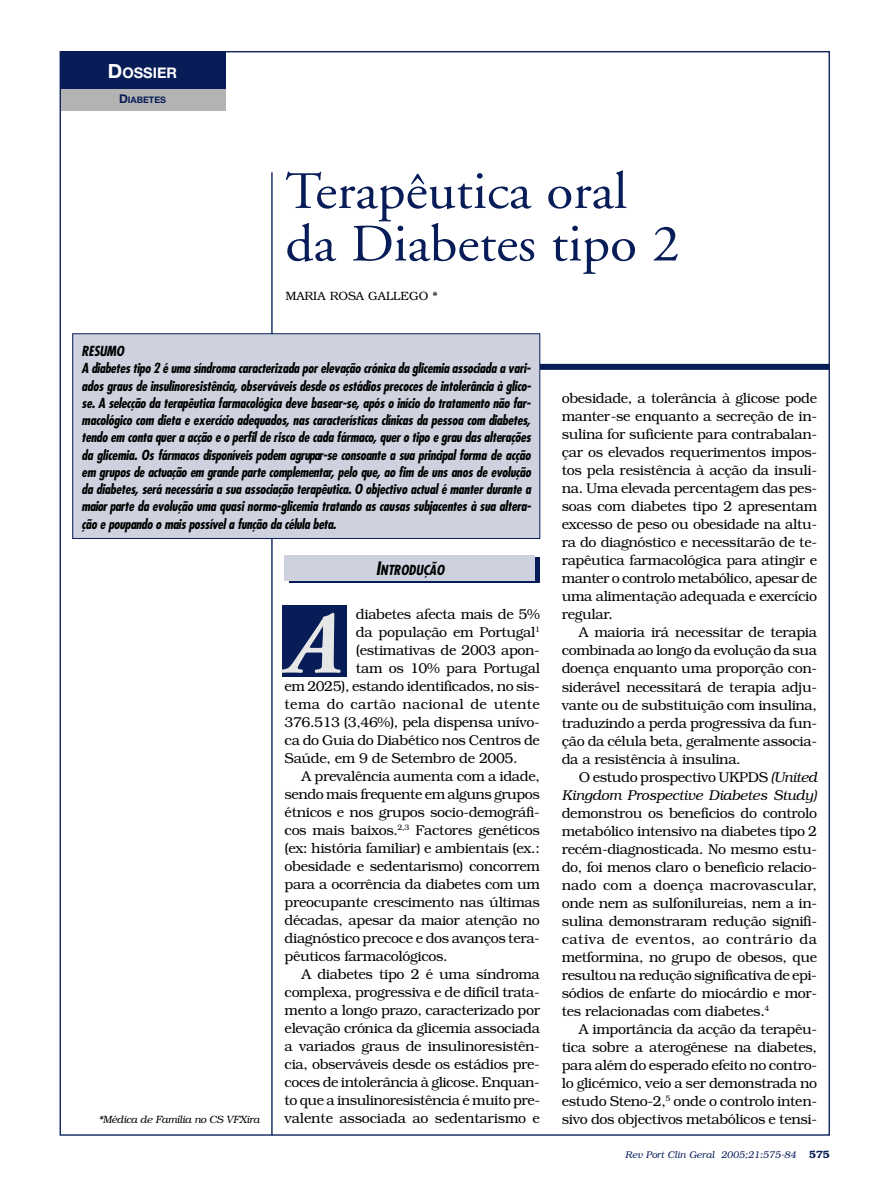
<style>
.page{position:relative;width:881px;height:1191px;background:#fff}
.page>*{position:absolute;margin:0;border:0;box-sizing:border-box;transform-origin:0 0}
.t1{font:italic 700 88.35px "Adobe Garamond";color:#e6e6e6}
.t2{font:52.5px/52.5px "Adobe Garamond";color:#081d58;scale:1.05 1}
.t3{font:700 14.7px "Helvetica Neue";color:#fff}
.t4{font:300 14.25px/18px "Bookman";letter-spacing:-.025em;color:#000;text-align:justify}
.t5{font:italic 300 14.25px/18px "Bookman";letter-spacing:-.01em;color:#000;text-align:right}
.t6{font:300 14.25px "Bookman";letter-spacing:.02em;color:#000}
.t7{font:italic 700 condensed 13.5px/17.2px "Futura";letter-spacing:-.02em;color:#000}
.t8{font:italic 700 condensed 13.5px "Futura";color:#000}
.t9{font:300 12px "Bookman";color:#000}
.t10{font:italic 300 10.5px "Bookman";letter-spacing:-.025em;color:#000}
.t11{font:italic 300 9.75px "Bookman";color:#081d58}
.t12{font:700 9px "Helvetica Neue";color:#081d58}
.s1{font-size:19.5px}
.s2{font-size:12px}
.s3{font-size:18px}
.s4{font-style:normal}
.s5{font-weight:600;font-style:normal;font-size:10.5px}
</style>
<div class="page">
<div style="left:60px;top:51px;width:165px;height:39px;background:#081d58"></div>
<div style="left:60px;top:89px;width:165px;height:22px;background:#b3b3b3"></div>
<hr style="left:271px;top:172px;width:1px;height:963px;background:#081d58">
<div style="left:466px;top:364px;width:363px;height:6px;background:#081d58"></div>
<div style="left:73px;top:334px;width:466px;height:204px;background:#ced2de"></div>
<div style="left:72px;top:333px;width:468px;height:206px;border:1px solid #081d58"></div>
<div style="left:282px;top:605px;width:64px;height:72px;background:#081d58"></div>
<div style="left:289px;top:557px;width:250px;height:26px;background:linear-gradient(to right,#081d58,#081d58)"></div>
<div style="left:284px;top:555px;width:251px;height:25px;background:#ced2de"></div>
<p class="t3" style="left:108px;top:67px;width:71px"><span class="s1">D</span>OSSIER</p>
<p class="t12" style="left:119px;top:97px;width:49px"><span class="s2">D</span>IABETES</p>
<h2 class="t2" style="left:285px;top:170px;width:377px">Terapêutica oral da Diabetes tipo 2</h2>
<p class="t9" style="left:285px;top:288px;width:154px">MARIA ROSA GALLEGO *</p>
<p class="t7" style="left:82px;top:344px;width:451px">RESUMO<br>A diabetes tipo 2 é uma síndroma caracterizada por elevação crónica da glicemia associada a vari&shy;ados graus de insulinoresistência, observáveis desde os estádios precoces de intolerância à glico&shy;se. A selecção da terapêutica farmacológica deve basear-se, após o início do tratamento não far&shy;macológico com dieta e exercício adequados, nas características clínicas da pessoa com diabetes, tendo em conta quer a acção e o perfil de risco de cada fármaco, quer o tipo e grau das alterações da glicemia. Os fármacos disponíveis podem agrupar-se consoante a sua principal forma de acção em grupos de actuação em grande parte complementar, pelo que, ao fim de uns anos de evolução da diabetes, será necessária a sua associação terapêutica. O objectivo actual é manter durante a maior parte da evolução uma quasi normo-glicemia tratando as causas subjacentes à sua altera&shy;ção e poupando o mais possível a função da célula beta.</p>
<p class="t10" style="left:98px;top:1113px;width:163px">*Médica de Família no CS VFXira</p>
<p class="t8" style="left:375px;top:564px;width:70px"><span class="s3">I</span>NTRODUÇÃO</p>
<h1 class="t1" style="left:284px;top:609px;width:55px">A</h1>
<p class="t4" style="left:356px;top:604px;width:185px">diabetes afecta mais de 5%</p>
<p class="t4" style="left:356px;top:622px;width:185px">da população em Portugal<sup>1</sup></p>
<p class="t4" style="left:356px;top:640px;width:185px">(estimativas de 2003 apon-</p>
<p class="t4" style="left:356px;top:658px;width:185px">tam os 10% para Portugal</p>
<p class="t4" style="left:284px;top:676px;width:256px">em 2025), estando identificados, no sis-</p>
<p class="t6" style="left:284px;top:695px;width:257px">tema do cartão nacional de utente</p>
<p class="t4" style="left:284px;top:712px;width:257px">376.513 (3,46%), pela dispensa unívo-</p>
<p class="t4" style="left:284px;top:730px;width:257px">ca do Guia do Diabético nos Centros de</p>
<p class="t4" style="left:284px;top:748px;width:234px">Saúde, em 9 de Setembro de 2005.</p>
<p class="t4" style="left:301px;top:766px;width:240px">A prevalência aumenta com a idade,</p>
<p class="t4" style="left:284px;top:784px;width:256px">sendo mais frequente em alguns grupos</p>
<p class="t4" style="left:284px;top:802px;width:257px">étnicos e nos grupos socio-demográfi-</p>
<p class="t4" style="left:284px;top:820px;width:257px">cos mais baixos.<sup>2,3</sup> Factores genéticos</p>
<p class="t4" style="left:284px;top:838px;width:257px">(ex: história familiar) e ambientais (ex.:</p>
<p class="t4" style="left:284px;top:856px;width:257px">obesidade e sedentarismo) concorrem</p>
<p class="t4" style="left:284px;top:874px;width:257px">para a ocorrência da diabetes com um</p>
<p class="t4" style="left:284px;top:892px;width:257px">preocupante crescimento nas últimas</p>
<p class="t4" style="left:284px;top:910px;width:257px">décadas, apesar da maior atenção no</p>
<p class="t4" style="left:284px;top:928px;width:257px">diagnóstico precoce e dos avanços tera-</p>
<p class="t4" style="left:284px;top:946px;width:164px">pêuticos farmacológicos.</p>
<p class="t4" style="left:301px;top:964px;width:239px">A diabetes tipo 2 é uma síndroma</p>
<p class="t4" style="left:284px;top:982px;width:257px">complexa, progressiva e de difícil trata-</p>
<p class="t4" style="left:284px;top:1000px;width:257px">mento a longo prazo, caracterizado por</p>
<p class="t4" style="left:284px;top:1018px;width:257px">elevação crónica da glicemia associada</p>
<p class="t4" style="left:284px;top:1036px;width:257px">a variados graus de insulinoresistên-</p>
<p class="t4" style="left:284px;top:1054px;width:257px">cia, observáveis desde os estádios pre-</p>
<p class="t4" style="left:284px;top:1072px;width:256px">coces de intolerância à glicose. Enquan-</p>
<p class="t4" style="left:284px;top:1090px;width:257px">to que a insulinoresistência é muito pre-</p>
<p class="t4" style="left:284px;top:1108px;width:257px">valente associada ao sedentarismo e</p>
<p class="t4" style="left:561px;top:389px;width:257px">obesidade, a tolerância à glicose pode manter-se enquanto a secreção de in&shy;sulina for suficiente para contrabalan&shy;çar os elevados requerimentos impos&shy;tos pela resistência à acção da insuli&shy;na. Uma elevada percentagem das pes&shy;soas com diabetes tipo 2 apresentam excesso de peso ou obesidade na altu&shy;ra do diagnóstico e necessitarão de te&shy;rapêutica farmacológica para atingir e manter o controlo metabólico, apesar de uma alimentação adequada e exercício regular.</p>
<p class="t4" style="left:561px;top:623px;width:257px;text-indent:17px">A maioria irá necessitar de terapia combinada ao longo da evolução da sua doença enquanto uma proporção con&shy;siderável necessitará de terapia adju&shy;vante ou de substituição com insulina, traduzindo a perda progressiva da fun&shy;ção da célula beta, geralmente associa&shy;da a resistência à insulina.</p>
<p class="t5" style="left:561px;top:767px;width:257px"><span class="s4">O estudo prospectivo UKPDS</span> (United<br>Kingdom Prospective Diabetes Study)</p>
<p class="t4" style="left:561px;top:803px;width:257px">demonstrou os benefícios do controlo metabólico intensivo na diabetes tipo 2 recém-diagnosticada. No mesmo estu&shy;do, foi menos claro o beneficio relacio&shy;nado com a doença macrovascular, onde nem as sulfonilureias, nem a in&shy;sulina demonstraram redução signifi&shy;cativa de eventos, ao contrário da metformina, no grupo de obesos, que resultou na redução significativa de epi&shy;sódios de enfarte do miocárdio e mor&shy;tes relacionadas com diabetes.<sup>4</sup></p>
<p class="t4" style="left:561px;top:1019px;width:257px;text-indent:17px">A importância da acção da terapêu&shy;tica sobre a aterogénese na diabetes, para além do esperado efeito no contro&shy;lo glicémico, veio a ser demonstrada no estudo Steno-2,<sup>5</sup> onde o controlo inten&shy;sivo dos objectivos metabólicos e tensi-</p>
<p class="t11" style="left:625px;top:1149px;width:206px">Rev Port Clin Geral 2005;21:575-84 <span class="s5">575</span></p>
</div>
